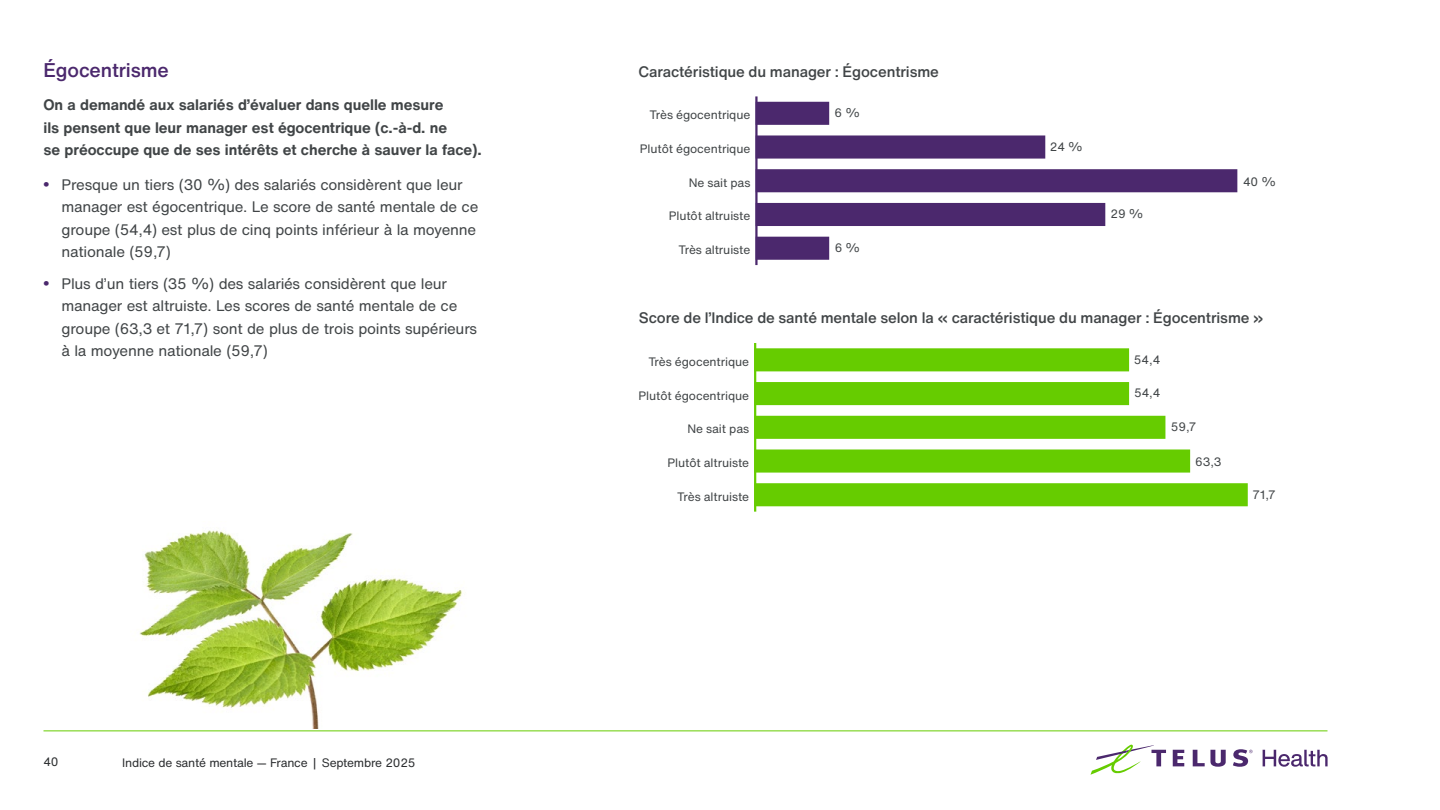
<style>
.page{position:relative;width:1440px;height:810px;background:#fff}
.page>*{position:absolute;margin:0;border:0;box-sizing:border-box;transform-origin:0 0}
.t1{font:500 19.5px "H Nfor TELUS";letter-spacing:-.005em;color:#4b286d}
.t2{font:15px/22.5px "H Nfor TELUS";letter-spacing:-.015em;color:#414547}
.t3{font:700 15px/22.5px "H Nfor TELUS";letter-spacing:-.005em;color:#414547}
.t4{font:500 15px "H Nfor TELUS";letter-spacing:-.01em;color:#414547}
.t5{font:12px "H Nfor TELUS";letter-spacing:-.005em;color:#414547}
.t6{font:12px "H Nfor TELUS";letter-spacing:-.02em;color:#2c2e30}
.s1{font-family:"Arial";font-weight:700;font-size:16.5px;color:#4b286d}
</style>
<div class="page">
<hr style="left:755px;top:96px;width:3px;height:169px;background:#4b286d">
<div style="left:756px;top:103px;width:72px;height:21px;background:#4b286d"></div>
<div style="left:756px;top:102px;width:73px;height:23px;border:2px solid #4b286d"></div>
<div style="left:756px;top:136px;width:289px;height:22px;background:#4b286d"></div>
<div style="left:756px;top:135px;width:289px;height:24px;border:2px solid #4b286d"></div>
<div style="left:756px;top:170px;width:481px;height:22px;background:#4b286d"></div>
<div style="left:756px;top:169px;width:481px;height:23px;border:2px solid #4b286d"></div>
<div style="left:756px;top:204px;width:349px;height:21px;background:#4b286d"></div>
<div style="left:756px;top:203px;width:349px;height:23px;border:2px solid #4b286d"></div>
<div style="left:756px;top:237px;width:72px;height:22px;background:#4b286d"></div>
<div style="left:756px;top:237px;width:73px;height:23px;border:2px solid #4b286d"></div>
<hr style="left:754px;top:343px;width:2px;height:169px;background:#6c0">
<div style="left:755px;top:349px;width:373px;height:22px;background:#6c0"></div>
<div style="left:754px;top:348px;width:375px;height:23px;border:2px solid #6c0"></div>
<div style="left:755px;top:383px;width:373px;height:21px;background:#6c0"></div>
<div style="left:754px;top:382px;width:375px;height:23px;border:2px solid #6c0"></div>
<div style="left:755px;top:417px;width:410px;height:21px;background:#6c0"></div>
<div style="left:754px;top:416px;width:411px;height:23px;border:2px solid #6c0"></div>
<div style="left:755px;top:450px;width:434px;height:22px;background:#6c0"></div>
<div style="left:754px;top:449px;width:436px;height:24px;border:2px solid #6c0"></div>
<div style="left:755px;top:484px;width:492px;height:22px;background:#6c0"></div>
<div style="left:754px;top:483px;width:494px;height:23px;border:2px solid #6c0"></div>
<img style="left:139px;top:530px;width:323px;height:199px">
<hr style="left:44px;top:730px;width:1284px;height:1px;background:#6c0">
<svg style="left:1173px;top:750px;width:11px;height:16px"></svg>
<svg style="left:1193px;top:750px;width:33px;height:17px"></svg>
<svg style="left:1090px;top:745px;width:76px;height:30px"></svg>
<svg style="left:1233px;top:749px;width:20px;height:18px"></svg>
<svg style="left:1263px;top:750px;width:65px;height:17px"></svg>
<h1 class="t1" style="left:44px;top:56px;width:127px">Égocentrisme</h1>
<p class="t3" style="left:44px;top:94px;width:440px">On a demandé aux salariés d’évaluer dans quelle mesure<br>ils pensent que leur manager est égocentrique (c.-à-d. ne<br>se préoccupe que de ses intérêts et cherche à sauver la face).</p>
<p class="t2" style="left:62px;top:173px;width:418px;text-indent:-18px"><span class="s1">•</span> Presque un tiers (30 %) des salariés considèrent que leur manager est égocentrique. Le score de santé mentale de ce groupe (54,4) est plus de cinq points inférieur à la moyenne nationale (59,7)</p>
<p class="t2" style="left:62px;top:272px;width:417px;text-indent:-18px"><span class="s1">•</span> Plus d’un tiers (35 %) des salariés considèrent que leur manager est altruiste. Les scores de santé mentale de ce groupe (63,3 et 71,7) sont de plus de trois points supérieurs à la moyenne nationale (59,7)</p>
<p class="t6" style="left:44px;top:754px;width:17px">40</p>
<p class="t6" style="left:122px;top:754px;width:295px">Indice de santé mentale — France | Septembre 2025</p>
<p class="t4" style="left:639px;top:61px;width:302px">Caractéristique du manager : Égocentrisme</p>
<p class="t5" style="left:835px;top:105px;width:27px">6 %</p>
<p class="t5" style="left:650px;top:107px;width:102px">Très égocentrique</p>
<p class="t5" style="left:640px;top:140px;width:112px">Plutôt égocentrique</p>
<p class="t5" style="left:689px;top:174px;width:63px">Ne sait pas</p>
<p class="t5" style="left:669px;top:208px;width:83px">Plutôt altruiste</p>
<p class="t5" style="left:678px;top:241px;width:73px">Très altruiste</p>
<p class="t5" style="left:835px;top:239px;width:27px">6 %</p>
<p class="t5" style="left:1050px;top:139px;width:34px">24 %</p>
<p class="t5" style="left:1110px;top:206px;width:34px">29 %</p>
<p class="t5" style="left:1243px;top:173px;width:34px">40 %</p>
<p class="t4" style="left:639px;top:307px;width:626px">Score de l’Indice de santé mentale selon la « caractéristique du manager : Égocentrisme »</p>
<p class="t5" style="left:648px;top:353px;width:102px">Très égocentrique</p>
<p class="t5" style="left:639px;top:387px;width:112px">Plutôt égocentrique</p>
<p class="t5" style="left:1134px;top:351px;width:28px">54,4</p>
<p class="t5" style="left:1134px;top:384px;width:28px">54,4</p>
<p class="t5" style="left:687px;top:421px;width:63px">Ne sait pas</p>
<p class="t5" style="left:1171px;top:418px;width:27px">59,7</p>
<p class="t5" style="left:667px;top:454px;width:83px">Plutôt altruiste</p>
<p class="t5" style="left:1195px;top:453px;width:28px">63,3</p>
<p class="t5" style="left:677px;top:488px;width:73px">Très altruiste</p>
<p class="t5" style="left:1252px;top:486px;width:25px">71,7</p>
</div>
